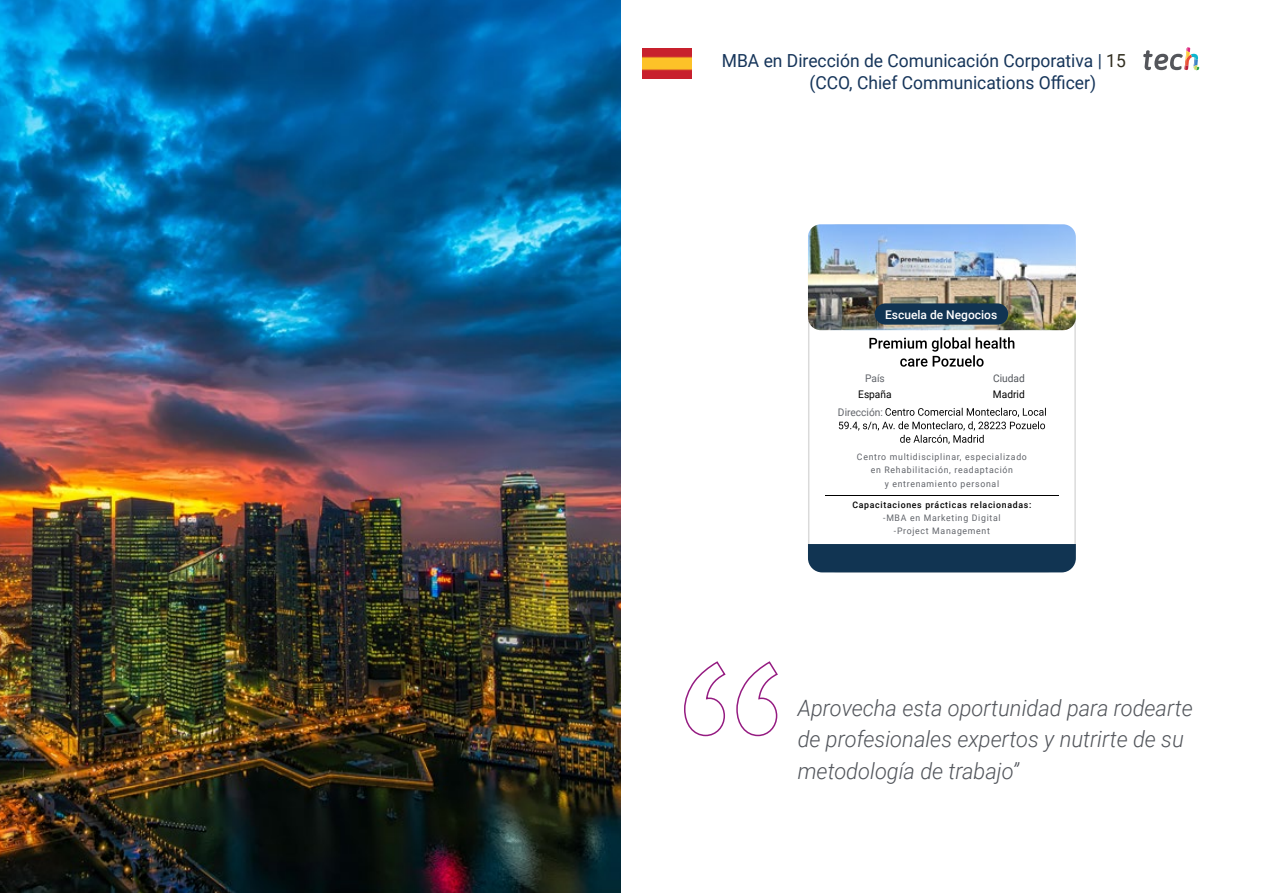
<style>
.page{position:relative;width:1263px;height:893px;background:#fff}
.page>*{position:absolute;margin:0;border:0;box-sizing:border-box;transform-origin:0 0}
.t1{font:italic 300 22.5px/31.5px "Roboto";color:#52555b}
.t2{font:18px/22.5px "Roboto";color:#16355a}
.t3{font:500 12px "Roboto";color:#fff}
.t4{font:10.5px "Roboto";color:#61646a}
.t5{font:10.5px "Roboto";color:#000}
.t6{font:10.5px "Roboto";color:#52555b}
.t7{font:9px/13.5px "Roboto";letter-spacing:.08em;color:#61646a;text-align:center}
.t8{font:500 9px "Roboto";letter-spacing:.08em;color:#000}
.s1{color:#143459}
.s2{color:#312e20}
</style>
<div class="page">
<img style="left:0;top:0;width:621px;height:893px">
<svg style="left:1143px;top:47px;width:56px;height:24px"></svg>
<img style="left:642px;top:49px;width:49px;height:30px">
<svg style="left:808px;top:330px;width:268px;height:243px"></svg>
<img style="left:808px;top:224px;width:268px;height:106px">
<div style="left:875px;top:303px;width:133px;height:22px;background:#113452;border-radius:11px"></div>
<div style="left:808px;top:544px;width:268px;height:28px;background:#113452"></div>
<hr style="left:825px;top:495px;width:234px;height:1px;background:#000">
<svg style="left:869px;top:337px;width:145px;height:30px"></svg>
<svg style="left:839px;top:408px;width:207px;height:36px"></svg>
<svg style="left:684px;top:661px;width:94px;height:76px"></svg>
<h2 class="t2" style="left:809px;top:48px;width:318px;text-indent:-88px">MBA en Dirección de Comunicación Corporativa <span class="s1">|</span> <span class="s2">15 </span>(CCO, Chief Communications Officer)</h2>
<h3 class="t3" style="left:885px;top:306px;width:114px">Escuela de Negocios</h3>
<p class="t4" style="left:865px;top:371px;width:21px">País</p>
<p class="t5" style="left:858px;top:387px;width:35px">España</p>
<p class="t6" style="left:993px;top:371px;width:33px">Ciudad</p>
<p class="t5" style="left:993px;top:387px;width:33px">Madrid</p>
<p class="t4" style="left:838px;top:405px;width:46px">Dirección:</p>
<p class="t7" style="left:857px;top:450px;width:171px">Centro multidisciplinar, especializado en Rehabilitación, readaptación<br>y entrenamiento personal</p>
<p class="t8" style="left:852px;top:498px;width:180px">Capacitaciones prácticas relacionadas:</p>
<p class="t7" style="left:883px;top:511px;width:119px">-MBA en Marketing Digital -Project Management</p>
<h1 class="t1" style="left:798px;top:691px;width:397px">Aprovecha esta oportunidad para rodearte de profesionales expertos y nutrirte de su metodología de trabajo”</h1>
</div>
